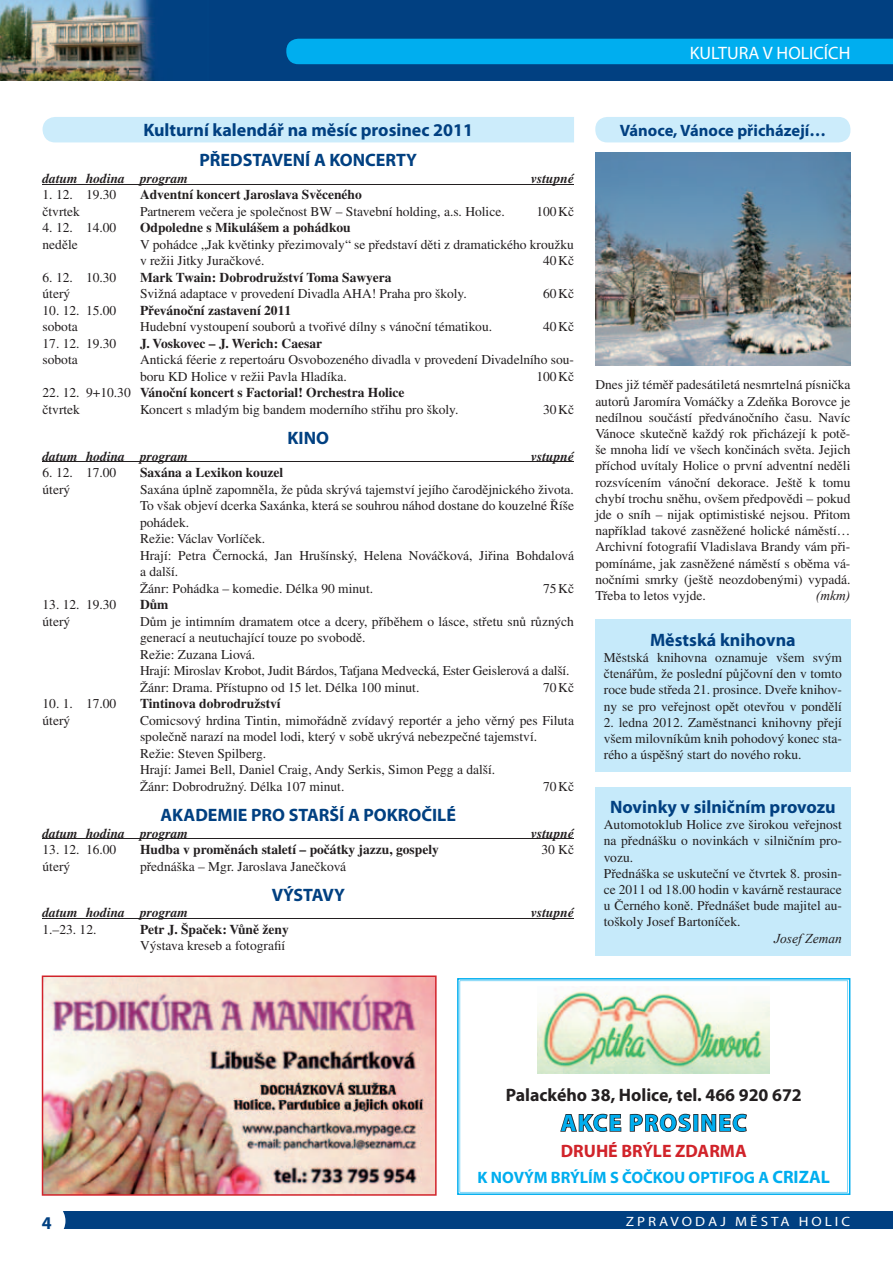
<style>
.page{position:relative;width:893px;height:1263px;background:#fff}
.page>*{position:absolute;margin:0;border:0;box-sizing:border-box;transform-origin:0 0}
.t1{font:700 24px "Myriad Pro";letter-spacing:.055em;color:#00aeef}
.t2{font:700 18px/29.8px "Myriad Pro";color:#014081;text-align:center}
.t3{font:700 18px "Myriad Pro";color:#231f20}
.t4{font:700 18px "Myriad Pro";letter-spacing:-.005em;color:#d1232a}
.t5{font:18px "Myriad Pro";color:#fff}
.t6{font:700 16.5px "Myriad Pro";letter-spacing:-.02em;color:#00aeef}
.t7{font:700 16.5px "Myriad Pro";color:#014081}
.t8{font:13.5px/16.2px "Times CE";color:#231f20}
.t9{font:700 13.5px/16.5px "Times CE";color:#231f20}
.t10{font:italic 700 13.5px "Times CE";color:#231f20}
.t11{font:13.5px "Myriad Pro";letter-spacing:.2em;color:#fff;scale:1.11 1}
.t12{font:italic 13.5px "Times New Roman";color:#231f20}
.s1{font-weight:400}
.s2{font-size:18px}
</style>
<div class="page">
<div style="left:0;top:0;width:893px;height:81px;background:#014081"></div>
<div style="left:286px;top:39px;width:607px;height:25px;background:#00aeef"></div>
<div style="left:58px;top:1212px;width:835px;height:17px;background:#014081"></div>
<div style="left:26px;top:1201px;width:39px;height:40px;background:#fff;border-radius:50%"></div>
<div style="left:595px;top:619px;width:255px;height:153px;background:#c6eafa"></div>
<div style="left:595px;top:787px;width:255px;height:168px;background:#c6eafa"></div>
<div style="left:595px;top:117px;width:255px;height:25px;background:#ccecfb;border-radius:12px"></div>
<svg style="left:457px;top:978px;width:393px;height:217px;background:#57c9f4"></svg>
<svg style="left:460px;top:980px;width:388px;height:212px"></svg>
<img style="left:538px;top:986px;width:232px;height:87px">
<img style="left:42px;top:975px;width:395px;height:221px">
<div style="left:43px;top:117px;width:531px;height:25px;background:#ccecfb"></div>
<hr style="left:43px;top:184px;width:531px;height:1px;background:#231f20">
<hr style="left:43px;top:462px;width:531px;height:1px;background:#231f20">
<hr style="left:43px;top:838px;width:531px;height:1px;background:#231f20">
<hr style="left:43px;top:918px;width:531px;height:1px;background:#231f20">
<img style="left:595px;top:152px;width:255px;height:214px">
<img style="left:0;top:0;width:155px;height:81px">
<h2 class="t5" style="left:690px;top:42px;width:162px">KULTURA V HOLICÍCH</h2>
<h2 class="t2" style="left:143px;top:115px;width:331px">Kulturní kalendář na měsíc prosinec 2011<br>PŘEDSTAVENÍ A KONCERTY</h2>
<p class="t10" style="left:43px;top:170px;width:147px">datum hodina program</p>
<p class="t10" style="left:531px;top:170px;width:44px">vstupné</p>
<p class="t8" style="left:43px;top:186px;width:75px">1. 12. 19.30</p>
<p class="t9" style="left:140px;top:186px;width:223px">Adventní koncert Jaroslava Svěceného</p>
<p class="t8" style="left:43px;top:203px;width:39px">čtvrtek</p>
<p class="t8" style="left:140px;top:203px;width:366px">Partnerem večera je společnost BW – Stavební holding, a.s. Holice.</p>
<p class="t8" style="left:536px;top:203px;width:39px">100 Kč</p>
<p class="t8" style="left:43px;top:219px;width:75px">4. 12. 14.00</p>
<p class="t9" style="left:140px;top:219px;width:212px">Odpoledne s Mikulášem a pohádkou</p>
<p class="t8" style="left:43px;top:236px;width:37px">neděle</p>
<p class="t8" style="left:140px;top:236px;width:435px">V pohádce „Jak květinky přezimovaly“ se představí děti z dramatického kroužku v režii Jitky Juračkové.</p>
<p class="t8" style="left:543px;top:252px;width:32px">40 Kč</p>
<p class="t8" style="left:43px;top:269px;width:75px">6. 12. 10.30</p>
<p class="t9" style="left:140px;top:269px;width:253px">Mark Twain: Dobrodružství Toma Sawyera</p>
<p class="t8" style="left:43px;top:285px;width:29px">úterý</p>
<p class="t8" style="left:140px;top:285px;width:328px">Svižná adaptace v provedení Divadla AHA! Praha pro školy.</p>
<p class="t8" style="left:543px;top:285px;width:32px">60 Kč</p>
<p class="t8" style="left:43px;top:302px;width:75px">10. 12. 15.00</p>
<p class="t9" style="left:140px;top:302px;width:153px">Převánoční zastavení 2011</p>
<p class="t8" style="left:43px;top:318px;width:37px">sobota</p>
<p class="t8" style="left:140px;top:318px;width:354px">Hudební vystoupení souborů a tvořivé dílny s vánoční tématikou.</p>
<p class="t8" style="left:543px;top:318px;width:32px">40 Kč</p>
<p class="t8" style="left:43px;top:335px;width:75px">17. 12. 19.30</p>
<p class="t9" style="left:140px;top:335px;width:184px">J. Voskovec – J. Werich: Caesar</p>
<p class="t8" style="left:43px;top:351px;width:37px">sobota</p>
<p class="t8" style="left:140px;top:351px;width:435px">Antická féerie z repertoáru Osvobozeného divadla v provedení Divadelního sou&shy;boru KD Holice v režii Pavla Hladíka.</p>
<p class="t8" style="left:536px;top:368px;width:39px">100 Kč</p>
<p class="t9" style="left:43px;top:384px;width:364px"><span class="s1">22. 12. 9+10.30</span> Vánoční koncert s Factorial! Orchestra Holice <span class="s1">čtvrtek</span></p>
<p class="t8" style="left:140px;top:401px;width:320px">Koncert s mladým big bandem moderního střihu pro školy.</p>
<p class="t8" style="left:543px;top:401px;width:32px">30 Kč</p>
<h2 class="t2" style="left:288px;top:422px;width:43px">KINO</h2>
<p class="t10" style="left:43px;top:448px;width:147px">datum hodina program</p>
<p class="t10" style="left:531px;top:448px;width:44px">vstupné</p>
<p class="t8" style="left:43px;top:464px;width:75px">6. 12. 17.00</p>
<p class="t9" style="left:140px;top:464px;width:145px">Saxána a Lexikon kouzel</p>
<p class="t8" style="left:43px;top:481px;width:29px">úterý</p>
<p class="t8" style="left:140px;top:481px;width:436px">Saxána úplně zapomněla, že půda skrývá tajemství jejího čarodějnického života.<br>To však objeví dcerka Saxánka, která se souhrou náhod dostane do kouzelné Říše pohádek.<br>Režie: Václav Vorlíček.<br>Hrají: Petra Černocká, Jan Hrušínský, Helena Nováčková, Jiřina Bohdalová a další.<br>Žánr: Pohádka – komedie. Délka 90 minut.</p>
<p class="t8" style="left:543px;top:580px;width:32px">75 Kč</p>
<p class="t8" style="left:43px;top:596px;width:75px">13. 12. 19.30</p>
<p class="t9" style="left:140px;top:596px;width:30px">Dům</p>
<p class="t8" style="left:43px;top:613px;width:29px">úterý</p>
<p class="t8" style="left:140px;top:613px;width:435px">Dům je intimním dramatem otce a dcery, příběhem o lásce, střetu snů různých generací a neutuchající touze po svobodě.<br>Režie: Zuzana Liová.<br>Hrají: Miroslav Krobot, Judit Bárdos, Taťjana Medvecká, Ester Geislerová a další.<br>Žánr: Drama. Přístupno od 15 let. Délka 100 minut.</p>
<p class="t8" style="left:543px;top:679px;width:32px">70 Kč</p>
<p class="t8" style="left:43px;top:695px;width:75px">10. 1. 17.00</p>
<p class="t9" style="left:140px;top:695px;width:142px">Tintinova dobrodružství</p>
<p class="t8" style="left:43px;top:712px;width:29px">úterý</p>
<p class="t8" style="left:140px;top:712px;width:435px">Comicsový hrdina Tintin, mimořádně zvídavý reportér a jeho věrný pes Filuta společně narazí na model lodi, který v sobě ukrývá nebezpečné tajemství.<br>Režie: Steven Spilberg.<br>Hrají: Jamei Bell, Daniel Craig, Andy Serkis, Simon Pegg a další.<br>Žánr: Dobrodružný. Délka 107 minut.</p>
<p class="t8" style="left:543px;top:778px;width:32px">70 Kč</p>
<h2 class="t2" style="left:161px;top:799px;width:297px">AKADEMIE PRO STARŠÍ A POKROČILÉ</h2>
<p class="t10" style="left:43px;top:825px;width:147px">datum hodina program</p>
<p class="t10" style="left:531px;top:825px;width:44px">vstupné</p>
<p class="t8" style="left:43px;top:841px;width:75px">13. 12. 16.00</p>
<p class="t9" style="left:140px;top:841px;width:300px">Hudba v proměnách staletí – počátky jazzu, gospely</p>
<p class="t8" style="left:541px;top:841px;width:34px">30 Kč</p>
<p class="t8" style="left:43px;top:858px;width:29px">úterý</p>
<p class="t8" style="left:140px;top:858px;width:208px">přednáška – Mgr. Jaroslava Janečková</p>
<h2 class="t2" style="left:272px;top:879px;width:75px">VÝSTAVY</h2>
<p class="t10" style="left:43px;top:905px;width:147px">datum hodina program</p>
<p class="t10" style="left:531px;top:905px;width:44px">vstupné</p>
<p class="t8" style="left:43px;top:921px;width:55px">1.–23. 12.</p>
<p class="t9" style="left:140px;top:921px;width:150px">Petr J. Špaček: Vůně ženy</p>
<p class="t8" style="left:140px;top:938px;width:147px">Výstava kreseb a fotografií</p>
<p class="t7" style="left:620px;top:120px;width:208px">Vánoce, Vánoce přicházejí…</p>
<p class="t8" style="left:595px;top:377px;width:257px;text-align:justify">Dnes již téměř padesátiletá nesmrtelná písnička autorů Jaromíra Vomáčky a Zdeňka Borovce je nedílnou součástí předvánočního času. Navíc Vánoce skutečně každý rok přicházejí k potě&shy;še mnoha lidí ve všech končinách světa. Jejich příchod uvítaly Holice o první adventní neděli rozsvícením vánoční dekorace. Ještě k tomu chybí trochu sněhu, ovšem předpovědi – pokud jde o sníh – nijak optimistiské nejsou. Přitom například takové zasněžené holické náměstí… Archivní fotografií Vladislava Brandy vám při&shy;pomínáme, jak zasněžené náměstí s oběma vá&shy;nočními smrky (ještě neozdobenými) vypadá.<br>Třeba to letos vyjde.</p>
<p class="t12" style="left:816px;top:586px;width:36px">(mkm)</p>
<h2 class="t2" style="left:650px;top:624px;width:147px">Městská knihovna</h2>
<p class="t8" style="left:604px;top:649px;width:240px;text-align:justify">Městská knihovna oznamuje všem svým čtenářům, že poslední půjčovní den v tomto roce bude středa 21. prosince. Dveře knihov&shy;ny se pro veřejnost opět otevřou v pondělí</p>
<p class="t8" style="left:604px;top:714px;width:240px;text-align:justify">2. ledna 2012. Zaměstnanci knihovny přejí všem milovníkům knih pohodový konec sta&shy;rého a úspěšný start do nového roku.</p>
<h2 class="t2" style="left:610px;top:791px;width:227px">Novinky v silničním provozu</h2>
<p class="t8" style="left:604px;top:816px;width:240px">Automotoklub Holice zve širokou veřejnost na přednášku o novinkách v silničním pro&shy;vozu.<br>Přednáška se uskuteční ve čtvrtek 8. prosin&shy;ce 2011 od 18.00 hodin v kavárně restaurace u Černého koně. Přednášet bude majitel au&shy;toškoly Josef Bartoníček.</p>
<p class="t12" style="left:774px;top:929px;width:69px">Josef Zeman</p>
<h2 class="t3" style="left:506px;top:1083px;width:298px">Palackého 38, Holice, tel. 466 920 672</h2>
<h1 class="t1" style="left:561px;top:1107px;width:187px">AKCE PROSINEC</h1>
<h2 class="t4" style="left:561px;top:1139px;width:187px">DRUHÉ BRÝLE ZDARMA</h2>
<p class="t6" style="left:478px;top:1166px;width:354px">K NOVÝM BRÝLÍM S ČOČKOU OPTIFOG A <span class="s2">CRIZAL</span></p>
<h2 class="t2" style="left:42px;top:1207px;width:11px">4</h2>
<p class="t11" style="left:626px;top:1213px;width:204px">ZPRAVODAJ MĚSTA HOLIC</p>
</div>
